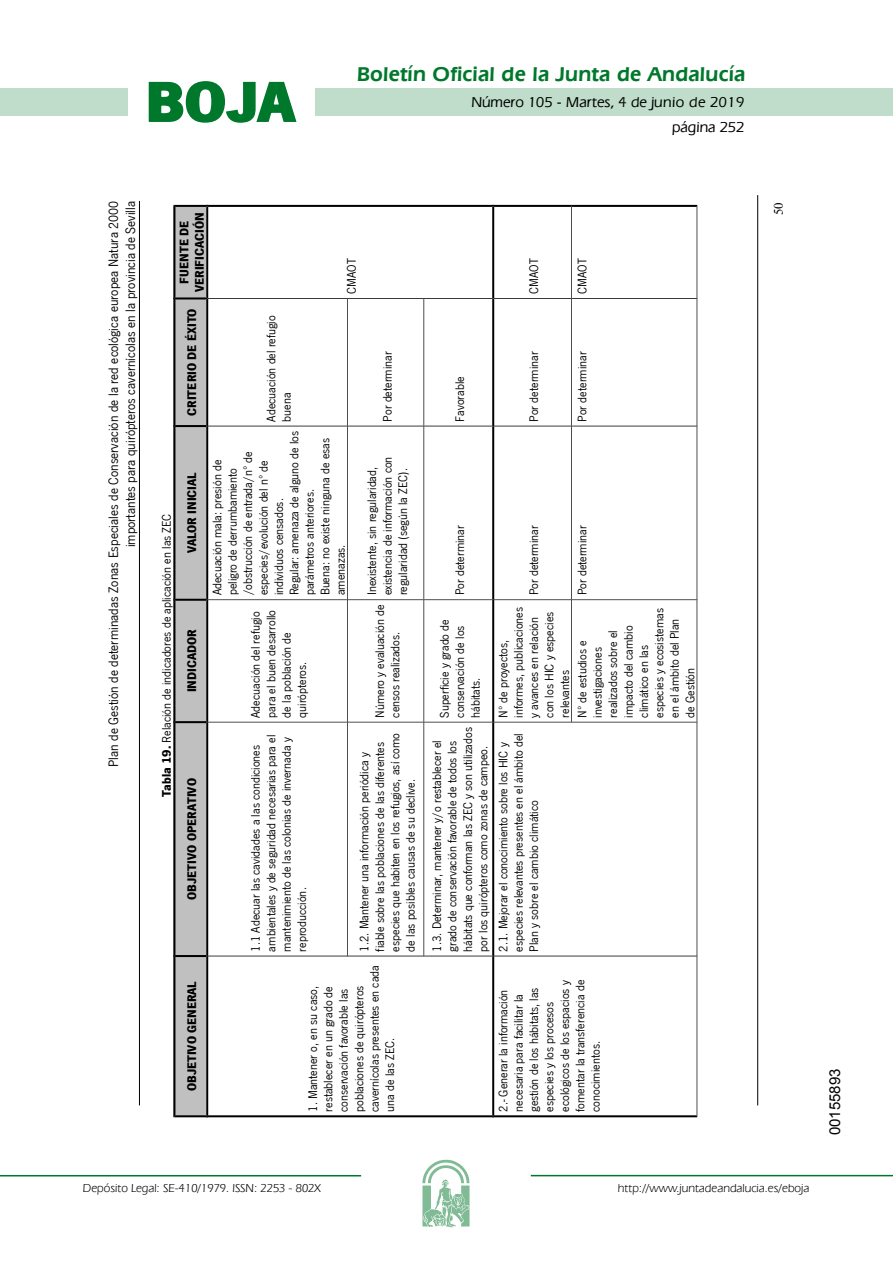
<style>
.page{position:relative;width:893px;height:1263px;background:#fff}
.page>*{position:absolute;margin:0;border:0;box-sizing:border-box;transform-origin:0 0}
.t1{font:700 57.75px "News Got T";color:#00782c;scale:1.14 1}
.t2{font:600 21px "Eras IT Cby BT";letter-spacing:.01em;color:#00782c}
.t3{font:500 15px/24.5px "Eras IT Cby BT";color:#000;text-align:right}
.t4{font:15px "Arial";color:#000}
.t5{font:14.1px/17px "News Got T";color:#000;text-align:right}
.t6{font:12.9px/15.5px "News Got T";color:#000}
.t7{font:700 12.9px/15.5px "News Got T";color:#000;text-align:center}
.t8{font:12.9px "Times New Roman";color:#000}
.t9{font:12px "Eras IT Cby BT";color:#000}
.s1{font-weight:700}
</style>
<div class="page">
<div style="left:315px;top:88px;width:577px;height:28px;background:#bfddca"></div>
<div style="left:0;top:88px;width:128px;height:28px;background:#bfddca"></div>
<hr style="left:0;top:1175px;width:361px;height:2px;background:#00782c">
<svg style="left:422px;top:1159px;width:47px;height:68px"></svg>
<hr style="left:531px;top:1175px;width:361px;height:1px;background:#00782c">
<svg style="left:148px;top:81px;width:149px;height:42px"></svg>
<svg style="left:173px;top:205px;width:524px;height:912px"></svg>
<hr style="left:139px;top:201px;width:1px;height:904px;background:#000">
<hr style="left:757px;top:195px;width:1px;height:910px;background:#000">
<h1 class="t1" style="left:145px;top:68px;width:133px">BOJA</h1>
<h2 class="t2" style="left:357px;top:62px;width:390px">Boletín Oficial de la Junta de Andalucía</h2>
<p class="t3" style="left:471px;top:90px;width:274px">Número 105 - Martes, 4 de junio de 2019 página 252</p>
<p class="t5" style="left:105px;top:767px;width:567px;rotate:-90deg">Plan de Gestión de determinadas Zonas Especiales de Conservación de la red ecológica europea Natura 2000 importantes para quirópteros cavernícolas en la provincia de Sevilla</p>
<p class="t7" style="left:176px;top:292px;width:81px;rotate:-90deg">FUENTE DE<br>VERIFICACIÓN</p>
<p class="t7" style="left:184px;top:416px;width:109px;rotate:-90deg">CRITERIO DE ÉXITO</p>
<p class="t6" style="left:159px;top:797px;width:285px;rotate:-90deg"><span class="s1">Tabla 19.</span> Relación de indicadores de aplicación en las ZEC</p>
<p class="t7" style="left:184px;top:553px;width:83px;rotate:-90deg">VALOR INICIAL</p>
<p class="t7" style="left:184px;top:692px;width:65px;rotate:-90deg">INDICADOR</p>
<p class="t7" style="left:184px;top:900px;width:123px;rotate:-90deg">OBJETIVO OPERATIVO</p>
<p class="t7" style="left:184px;top:1091px;width:112px;rotate:-90deg">OBJETIVO GENERAL</p>
<p class="t6" style="left:263px;top:422px;width:107px;rotate:-90deg">Adecuación del refugio buena</p>
<p class="t6" style="left:344px;top:294px;width:37px;rotate:-90deg">CMAOT</p>
<p class="t6" style="left:210px;top:595px;width:166px;rotate:-90deg">Adecuación mala: presión de peligro de derrumbamiento /obstrucción de entrada/nº de especies/evolución del nº de individuos censados.<br>Regular: amenaza de alguno de los parámetros anteriores.<br>Buena: no existe ninguna de esas amenazas.</p>
<p class="t6" style="left:248px;top:718px;width:109px;rotate:-90deg">Adecuación del refugio para el buen desarrollo de la población de quirópteros.</p>
<p class="t6" style="left:380px;top:422px;width:72px;rotate:-90deg">Por determinar</p>
<p class="t6" style="left:364px;top:595px;width:140px;rotate:-90deg">Inexistente, sin regularidad, existencia de información con regularidad (según la ZEC).</p>
<p class="t6" style="left:372px;top:718px;width:114px;rotate:-90deg">Número y evaluación de censos realizados.</p>
<p class="t6" style="left:248px;top:952px;width:218px;rotate:-90deg">1.1 Adecuar las cavidades a las condiciones ambientales y de seguridad necesarias para el mantenimiento de las colonias de invernada y reproducción.</p>
<p class="t6" style="left:357px;top:952px;width:220px;rotate:-90deg">1.2. Mantener una información periódica y fiable sobre las poblaciones de las diferentes especies que habiten en los refugios, así como de las posibles causas de su declive.</p>
<p class="t6" style="left:305px;top:1112px;width:148px;rotate:-90deg">1. Mantener o, en su caso, restablecer en un grado de conservación favorable las poblaciones de quirópteros cavernícolas presentes en cada una de las ZEC.</p>
<p class="t6" style="left:452px;top:422px;width:47px;rotate:-90deg">Favorable</p>
<p class="t6" style="left:526px;top:294px;width:37px;rotate:-90deg">CMAOT</p>
<p class="t6" style="left:526px;top:422px;width:72px;rotate:-90deg">Por determinar</p>
<p class="t6" style="left:574px;top:294px;width:37px;rotate:-90deg">CMAOT</p>
<p class="t6" style="left:574px;top:422px;width:72px;rotate:-90deg">Por determinar</p>
<p class="t6" style="left:452px;top:595px;width:72px;rotate:-90deg">Por determinar</p>
<p class="t6" style="left:437px;top:718px;width:100px;rotate:-90deg">Superficie y grado de conservación de los hábitats.</p>
<p class="t6" style="left:429px;top:952px;width:226px;rotate:-90deg">1.3. Determinar, mantener y/o restablecer el grado de conservación favorable de todos los hábitats que conforman las ZEC y son utilizados por los quirópteros como zonas de campeo.</p>
<p class="t6" style="left:526px;top:595px;width:71px;rotate:-90deg">Por determinar</p>
<p class="t6" style="left:495px;top:718px;width:112px;rotate:-90deg">Nº de proyectos, informes, publicaciones y avances en relación con los HIC y especies relevantes</p>
<p class="t6" style="left:495px;top:952px;width:220px;rotate:-90deg">2.1. Mejorar el conocimiento sobre los HIC y especies relevantes presentes en el ámbito del<br>Plan y sobre el cambio climático</p>
<p class="t6" style="left:574px;top:595px;width:71px;rotate:-90deg">Por determinar</p>
<p class="t6" style="left:574px;top:718px;width:111px;rotate:-90deg">Nº de estudios e investigaciones realizados sobre el impacto del cambio climático en las especies y ecosistemas en el ámbito del Plan de Gestión</p>
<p class="t6" style="left:495px;top:1112px;width:133px;rotate:-90deg">2.- Generar la información necesaria para facilitar la gestión de los hábitats, las especies y los procesos ecológicos de los espacios y fomentar la transferencia de conocimientos.</p>
<p class="t8" style="left:769px;top:215px;width:14px;rotate:-90deg">50</p>
<p class="t9" style="left:83px;top:1181px;width:239px">Depósito Legal: SE-410/1979. ISSN: 2253 - 802X</p>
<p class="t9" style="left:618px;top:1181px;width:193px">http://www.juntadeandalucia.es/eboja</p>
<p class="t4" style="left:825px;top:1135px;width:68px;rotate:-90deg">00155893</p>
</div>
